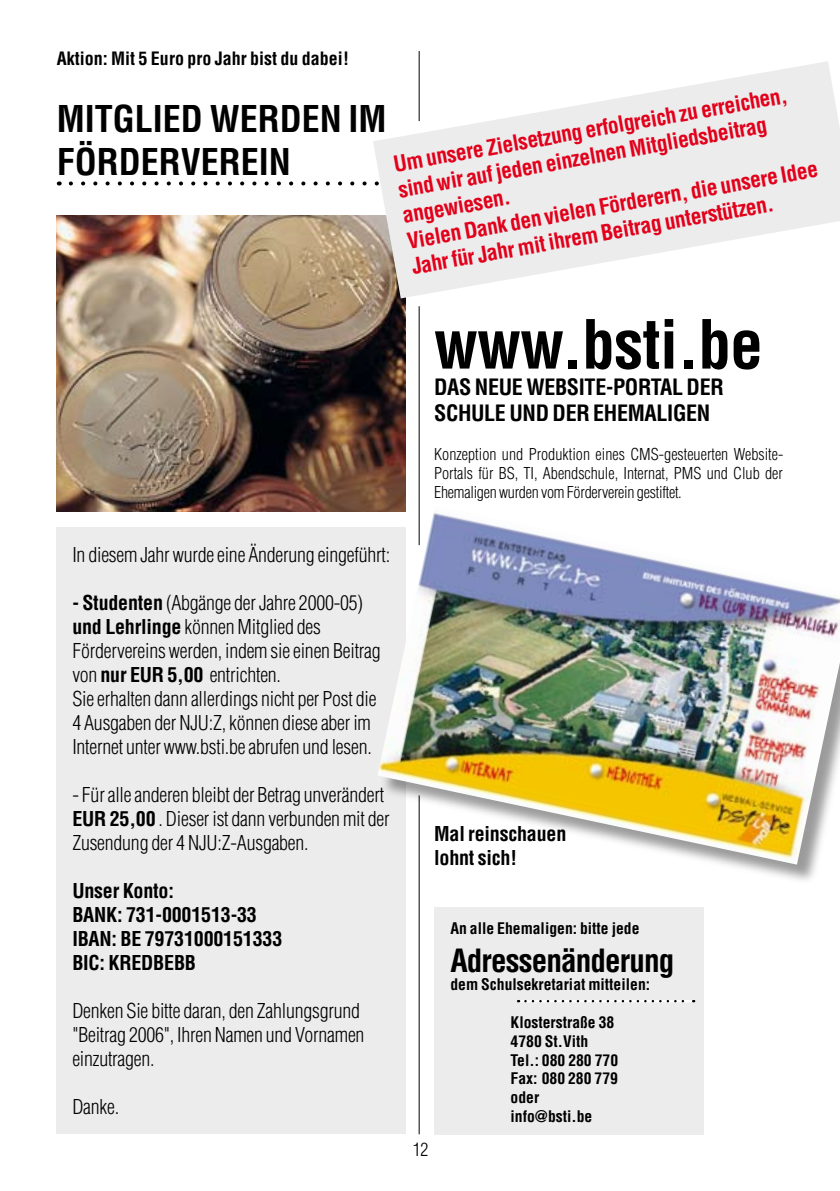
<style>
.page{position:relative;width:840px;height:1191px;background:#fff}
.page>*{position:absolute;margin:0;border:0;box-sizing:border-box;transform-origin:0 0}
.t1{font:700 condensed 66px "Helvetica";letter-spacing:-.015em;color:#000}
.t2{font:700 condensed 36px/43.2px "Helvetica";color:#000}
.t3{font:700 condensed 31.2px "Helvetica";letter-spacing:-.03em;color:#000}
.t4{font:700 condensed 22px/26.4px "Helvetica";letter-spacing:-.015em;color:#000}
.t5{font:700 condensed 21.6px/26px "Helvetica";color:#e2001a}
.t6{font:300 condensed 20px/24px "Helvetica";letter-spacing:-.01em;color:#000}
.t7{font:700 condensed 20px/24px "Helvetica";letter-spacing:-.01em;color:#000}
.t8{font:700 condensed 18px "Helvetica";color:#000}
.t9{font:300 condensed 18px "Helvetica";color:#000}
.t10{font:300 condensed 16px/19.2px "Helvetica";letter-spacing:-.015em;color:#000;text-align:justify}
.t11{font:700 condensed 15.6px/18.8px "Helvetica";color:#000}
.s1{font-weight:700}
</style>
<div class="page">
<hr style="left:418px;top:795px;width:1px;height:339px;background:#000">
<div style="left:434px;top:907px;width:269px;height:227px;background:#ececed"></div>
<hr style="left:518px;top:1000px;width:174px;height:2px;background:#fff">
<svg style="left:525px;top:1000px;width:168px;height:2px"></svg>
<div style="left:57px;top:527px;width:348px;height:607px;background:#ececed"></div>
<svg style="left:60px;top:181px;width:11px;height:4px"></svg>
<svg style="left:71px;top:181px;width:296px;height:4px"></svg>
<img style="left:57px;top:215px;width:348px;height:297px">
<svg style="left:373px;top:61px;width:466px;height:237px;fill:#ececed"></svg>
<hr style="left:418px;top:51px;width:1px;height:70px;background:#000">
<div style="left:378px;top:507px;width:461px;height:379px;background:#000;opacity:.4"></div>
<img style="left:377px;top:506px;width:462px;height:358px">
<hr style="left:418px;top:306px;width:1px;height:239px;background:#000">
<p class="t8" style="left:57px;top:47px;width:293px">Aktion: Mit 5 Euro pro Jahr bist du dabei!</p>
<h2 class="t2" style="left:57px;top:97px;width:331px">MITGLIED WERDEN IM<br>FÖRDERVEREIN</h2>
<p class="t5" style="left:391px;top:151px;width:418px;rotate:-10deg">Um unsere Zielsetzung erfolgreich zu erreichen, sind wir auf jeden einzelnen Mitgliedsbeitrag angewiesen.<br>Vielen Dank den vielen Förderern, die unsere Idee Jahr für Jahr mit ihrem Beitrag unterstützen.</p>
<h1 class="t1" style="left:434px;top:304px;width:330px">www.bsti.be</h1>
<p class="t4" style="left:434px;top:373px;width:291px">DAS NEUE WEBSITE-PORTAL DER<br>SCHULE UND DER EHEMALIGEN</p>
<p class="t10" style="left:434px;top:444px;width:350px">Konzeption und Produktion eines CMS-gesteuerten Website-Portals für BS, TI, Abendschule, Internat, PMS und Club der Ehemaligen wurden vom Förderverein gestiftet.</p>
<p class="t6" style="left:72px;top:542px;width:319px">In diesem Jahr wurde eine Änderung eingeführt:</p>
<p class="t6" style="left:72px;top:590px;width:310px"><span class="s1">- Studenten</span> (Abgänge der Jahre 2000-05) <span class="s1">und Lehrlinge</span> können Mitglied des Fördervereins werden, indem sie einen Beitrag von <span class="s1">nur EUR 5,00</span> entrichten.<br>Sie erhalten dann allerdings nicht per Post die 4 Ausgaben der NJU:Z, können diese aber im Internet unter www.bsti.be abrufen und lesen.</p>
<p class="t6" style="left:72px;top:782px;width:319px">- Für alle anderen bleibt der Betrag unverändert<br><span class="s1">EUR 25,00</span> . Dieser ist dann verbunden mit der<br>Zusendung der 4 NJU:Z-Ausgaben.</p>
<p class="t7" style="left:72px;top:878px;width:211px">Unser Konto:<br>BANK: 731-0001513-33<br>IBAN: BE 79731000151333<br>BIC: KREDBEBB</p>
<p class="t6" style="left:72px;top:998px;width:293px">Denken Sie bitte daran, den Zahlungsgrund "Beitrag 2006", Ihren Namen und Vornamen einzutragen.</p>
<p class="t6" style="left:72px;top:1094px;width:48px">Danke.</p>
<p class="t7" style="left:434px;top:821px;width:134px">Mal reinschauen lohnt sich!</p>
<p class="t9" style="left:412px;top:1138px;width:17px">12</p>
<p class="t11" style="left:450px;top:919px;width:190px">An alle Ehemaligen: bitte jede</p>
<h3 class="t3" style="left:450px;top:941px;width:225px">Adressenänderung</h3>
<p class="t11" style="left:450px;top:975px;width:201px">dem Schulsekretariat mitteilen:</p>
<p class="t11" style="left:510px;top:1012px;width:109px">Klosterstraße 38<br>4780 St.Vith<br>Tel.: 080 280 770<br>Fax: 080 280 779 oder info@bsti.be</p>
</div>
